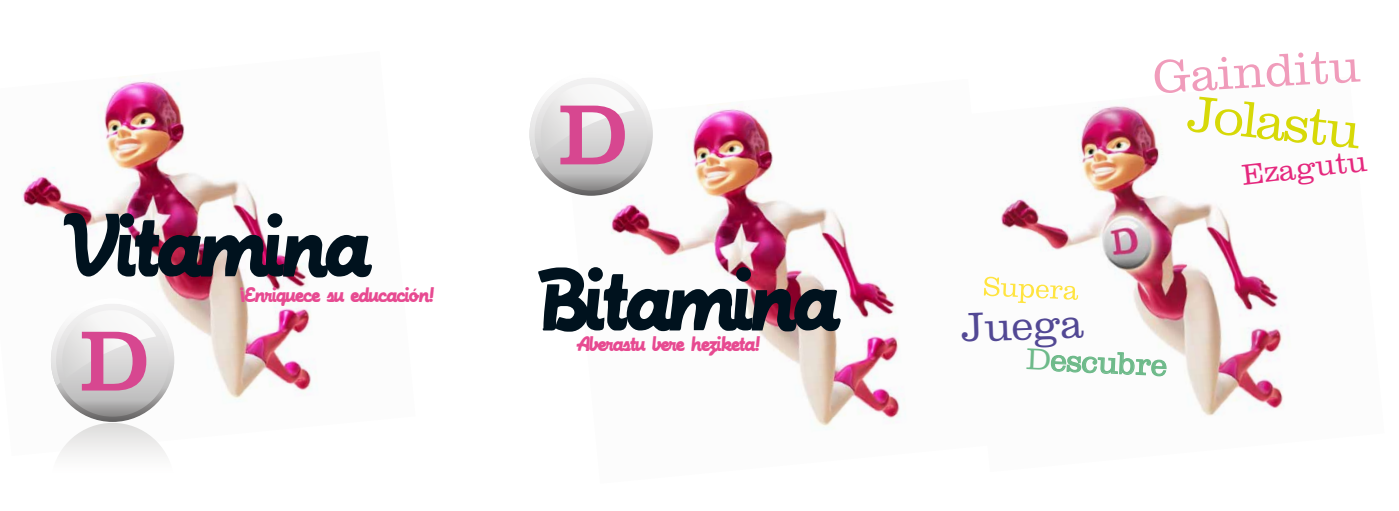
<style>
.page{position:relative;width:1399px;height:511px;background:#fff}
.page>*{position:absolute;margin:0;border:0;box-sizing:border-box;transform-origin:0 0}
.t1{font:79.43px "Manuscript";color:#00121e}
.t2{font:300 52.5px "Clarendon";color:#d7d907}
.t3{font:300 47.78px "Clarendon";color:#f09cbb}
.t4{font:300 41.7px "Clarendon";color:#524894}
.t5{font:300 31.12px "Clarendon";color:#6eba8a}
.t6{font:300 30.15px "Clarendon";color:#e5287e}
.t7{font:18.75px "Manuscript";color:#e74a91}
</style>
<div class="page">
<img style="left:582px;top:104px;width:323px;height:323px">
<img style="left:983px;top:106px;width:301px;height:310px">
<img style="left:21px;top:77px;width:295px;height:325px">
<svg style="left:51px;top:298px;width:123px;height:157px"></svg>
<svg style="left:529px;top:78px;width:124px;height:117px"></svg>
<svg style="left:1051px;top:351px;width:116px;height:26px"></svg>
<svg style="left:984px;top:276px;width:94px;height:27px"></svg>
<h1 class="t1" style="left:64px;top:197px;width:306px">Vitamina</h1>
<p class="t7" style="left:240px;top:283px;width:196px">¡Enriquece su educación!</p>
<h1 class="t1" style="left:538px;top:251px;width:300px">Bitamina</h1>
<p class="t7" style="left:577px;top:332px;width:185px">Aberastu bere heziketa!</p>
<h3 class="t3" style="left:1152px;top:49px;width:209px;rotate:-3deg">Gainditu</h3>
<h2 class="t2" style="left:1191px;top:83px;width:176px;rotate:6deg">Jolastu</h2>
<h3 class="t6" style="left:1240px;top:158px;width:127px;rotate:-7deg">Ezagutu</h3>
<h3 class="t4" style="left:960px;top:303px;width:124px;rotate:-2deg">Juega</h3>
<h3 class="t5" style="left:1028px;top:340px;width:142px;rotate:3deg">Descubre</h3>
</div>
